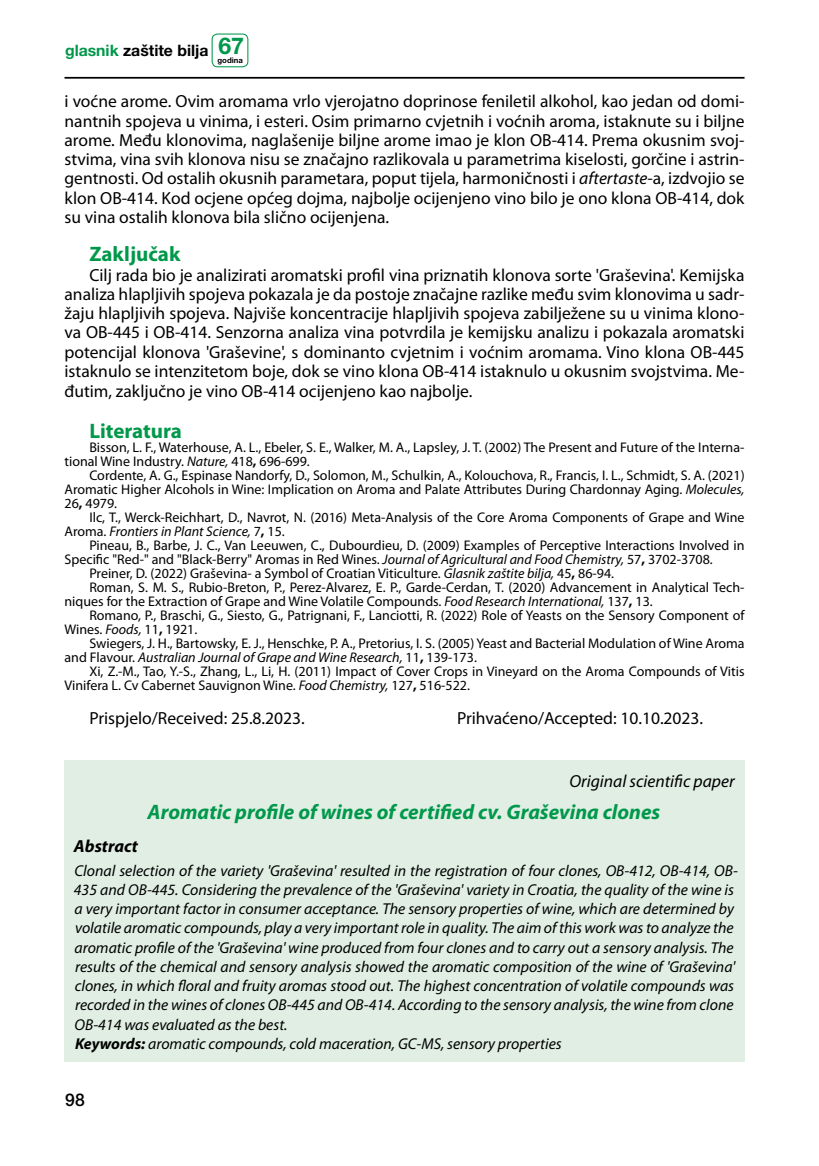
<style>
.page{position:relative;width:819px;height:1166px;background:#fff}
.page>*{position:absolute;margin:0;border:0;box-sizing:border-box;transform-origin:0 0}
.t1{font:italic 700 21px "Myriad Pro";color:#00984a}
.t2{font:700 21px "Myriad Pro";color:#00984a}
.t3{font:17.5px/19.2px "Myriad Pro";color:#000;text-align:justify}
.t4{font:italic 17.5px "Myriad Pro";color:#000}
.t5{font:italic 700 17.5px "Myriad Pro";color:#000}
.t6{font:500 17.5px "Helvetica Neue LT Pro";color:#000}
.t7{font:italic 15.75px/19.2px "Myriad Pro";color:#000}
.t8{font:700 15.75px "Helvetica Neue LT Pro";color:#000}
.t9{font:14px/14px "Myriad Pro";color:#000}
.t10{font:italic 14px "Myriad Pro";color:#000}
.t11{font:700 7.7px "Helvetica Neue LT Pro";color:#000}
.s1{color:#00984a}
.s2{font-size:23.1px;color:#00984a}
.s3{font-style:italic}
.s4{font-weight:700}
.s5{font-style:normal}
.s6{font-weight:700;font-style:normal}
</style>
<div class="page">
<hr style="left:64px;top:77px;width:680px;height:2px;background:#000">
<div style="left:211px;top:34px;width:37px;height:33px;border:1px solid #00984a;border-radius:5px"></div>
<div style="left:64px;top:761px;width:680px;height:301px;background:#e0eee4"></div>
<p class="t8" style="left:65px;top:40px;width:180px"><span class="s1">glasnik</span> zaštite bilja <span class="s2">67</span></p>
<p class="t11" style="left:217px;top:56px;width:27px">godina</p>
<p class="t3" style="left:64px;top:92px;width:681px">i voćne arome. Ovim aromama vrlo vjerojatno doprinose feniletil alkohol, kao jedan od domi&shy;nantnih spojeva u vinima, i esteri. Osim primarno cvjetnih i voćnih aroma, istaknute su i biljne arome. Među klonovima, naglašenije biljne arome imao je klon OB-414. Prema okusnim svoj&shy;stvima, vina svih klonova nisu se značajno razlikovala u parametrima kiselosti, gorčine i astrin&shy;gentnosti. Od ostalih okusnih parametara, poput tijela, harmoničnosti i <span class="s3">aftertaste</span>-a, izdvojio se klon OB-414. Kod ocjene općeg dojma, najbolje ocijenjeno vino bilo je ono klona OB-414, dok su vina ostalih klonova bila slično ocijenjena.</p>
<h1 class="t2" style="left:89px;top:241px;width:93px">Zaključak</h1>
<p class="t3" style="left:64px;top:265px;width:681px;text-indent:25px">Cilj rada bio je analizirati aromatski profil vina priznatih klonova sorte 'Graševina'. Kemijska analiza hlapljivih spojeva pokazala je da postoje značajne razlike među svim klonovima u sadr&shy;žaju hlapljivih spojeva. Najviše koncentracije hlapljivih spojeva zabilježene su u vinima klono&shy;va OB-445 i OB-414. Senzorna analiza vina potvrdila je kemijsku analizu i pokazala aromatski potencijal klonova 'Graševine', s dominanto cvjetnim i voćnim aromama. Vino klona OB-445 istaknulo se intenzitetom boje, dok se vino klona OB-414 istaknulo u okusnim svojstvima. Me&shy;đutim, zaključno je vino OB-414 ocijenjeno kao najbolje.</p>
<h1 class="t2" style="left:89px;top:417px;width:94px">Literatura</h1>
<p class="t9" style="left:64px;top:440px;width:681px;text-indent:25px">Bisson, L. F., Waterhouse, A. L., Ebeler, S. E., Walker, M. A., Lapsley, J. T. (2002) The Present and Future of the Interna&shy;tional Wine Industry. <span class="s3">Nature,</span> 418<span class="s4">,</span> 696-699.</p>
<p class="t9" style="left:64px;top:468px;width:681px;text-align:justify;text-indent:25px">Cordente, A. G., Espinase Nandorfy, D., Solomon, M., Schulkin, A., Kolouchova, R., Francis, I. L., Schmidt, S. A. (2021)<br>Aromatic Higher Alcohols in Wine: Implication on Aroma and Palate Attributes During Chardonnay Aging. <span class="s3">Molecules, </span>26<span class="s4">,</span> 4979.</p>
<p class="t9" style="left:64px;top:510px;width:681px;text-indent:25px">Ilc, T., Werck-Reichhart, D., Navrot, N. (2016) Meta-Analysis of the Core Aroma Components of Grape and Wine<br>Aroma. <span class="s3">Frontiers in Plant Science,</span> 7<span class="s4">,</span> 15.</p>
<p class="t9" style="left:89px;top:538px;width:656px">Pineau, B., Barbe, J. C., Van Leeuwen, C., Dubourdieu, D. (2009) Examples of Perceptive Interactions Involved in</p>
<p class="t9" style="left:64px;top:552px;width:649px">Specific "Red-" and "Black-Berry" Aromas in Red Wines. <span class="s3">Journal of Agricultural and Food Chemistry,</span> 57<span class="s4">,</span> 3702-3708.</p>
<p class="t9" style="left:89px;top:566px;width:526px">Preiner, D. (2022) Graševina- a Symbol of Croatian Viticulture. <span class="s3">Glasnik zaštite bilja,</span> 45<span class="s4">,</span> 86-94.</p>
<p class="t9" style="left:89px;top:580px;width:656px">Roman, S. M. S., Rubio-Breton, P., Perez-Alvarez, E. P., Garde-Cerdan, T. (2020) Advancement in Analytical Tech-</p>
<p class="t9" style="left:64px;top:594px;width:589px">niques for the Extraction of Grape and Wine Volatile Compounds. <span class="s3">Food Research International,</span> 137<span class="s4">,</span> 13.</p>
<p class="t9" style="left:89px;top:608px;width:656px">Romano, P., Braschi, G., Siesto, G., Patrignani, F., Lanciotti, R. (2022) Role of Yeasts on the Sensory Component of</p>
<p class="t9" style="left:64px;top:622px;width:134px">Wines. <span class="s3">Foods,</span> 11<span class="s4">,</span> 1921.</p>
<p class="t9" style="left:89px;top:636px;width:656px">Swiegers, J. H., Bartowsky, E. J., Henschke, P. A., Pretorius, I. S. (2005) Yeast and Bacterial Modulation of Wine Aroma</p>
<p class="t10" style="left:64px;top:649px;width:414px"><span class="s5">and Flavour.</span> Australian Journal of Grape and Wine Research, <span class="s5">11</span><span class="s6">,</span> <span class="s5">139-173.</span></p>
<p class="t9" style="left:89px;top:664px;width:656px">Xi, Z.-M., Tao, Y.-S., Zhang, L., Li, H. (2011) Impact of Cover Crops in Vineyard on the Aroma Compounds of Vitis</p>
<p class="t9" style="left:64px;top:678px;width:407px">Vinifera L. Cv Cabernet Sauvignon Wine. <span class="s3">Food Chemistry,</span> 127<span class="s4">,</span> 516-522.</p>
<p class="t3" style="left:89px;top:708px;width:217px">Prispjelo/Received: 25.8.2023.</p>
<p class="t3" style="left:457px;top:708px;width:248px">Prihvaćeno/Accepted: 10.10.2023.</p>
<p class="t4" style="left:569px;top:770px;width:167px">Original scientific paper</p>
<h1 class="t1" style="left:147px;top:798px;width:514px">Aromatic profile of wines of certified cv. Graševina clones</h1>
<p class="t5" style="left:74px;top:834px;width:66px">Abstract</p>
<p class="t7" style="left:74px;top:860px;width:665px">Clonal selection of the variety 'Graševina' resulted in the registration of four clones, OB-412, OB-414, OB-435 and OB-445. Considering the prevalence of the 'Graševina' variety in Croatia, the quality of the wine is a very important factor in consumer acceptance. The sensory properties of wine, which are determined by volatile aromatic compounds, play a very important role in quality. The aim of this work was to analyze the aromatic profile of the 'Graševina' wine produced from four clones and to carry out a sensory analysis. The results of the chemical and sensory analysis showed the aromatic composition of the wine of 'Graševina' clones, in which floral and fruity aromas stood out. The highest concentration of volatile compounds was recorded in the wines of clones OB-445 and OB-414. According to the sensory analysis, the wine from clone OB-414 was evaluated as the best.<br><span class="s4">Keywords:</span> aromatic compounds, cold maceration, GC-MS, sensory properties</p>
<p class="t6" style="left:65px;top:1090px;width:21px">98</p>
</div>
